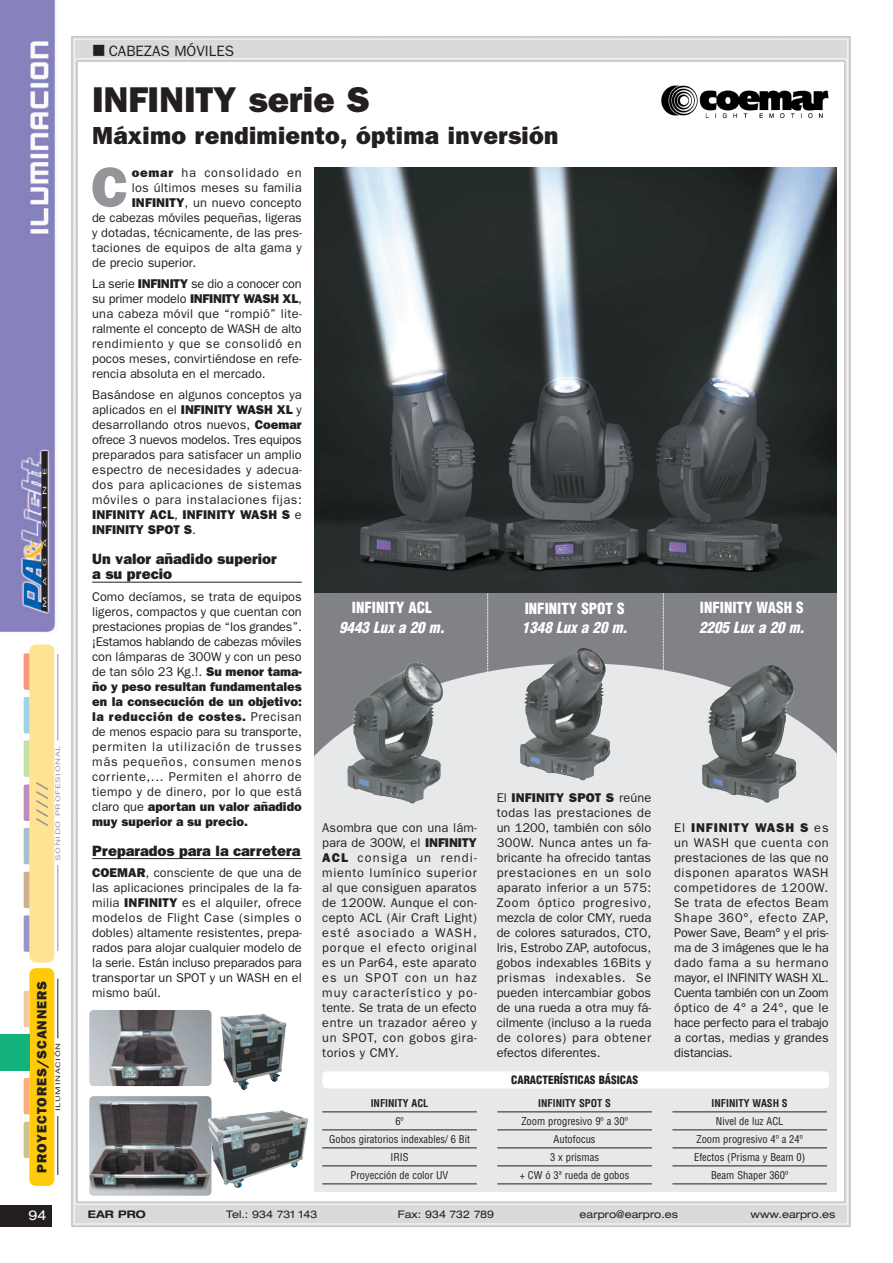
<style>
.page{position:relative;width:893px;height:1263px;background:#fff}
.page>*{position:absolute;margin:0;border:0;box-sizing:border-box;transform-origin:0 0}
.t1{font:800 56.55px "Franklin Gothic";color:#939598}
.t2{font:800 36px "Franklin Gothic";color:#231f20}
.t3{font:800 24.75px "Franklin Gothic";letter-spacing:.01em;color:#231f20}
.t4{font:800 15px/15px "Franklin Gothic";color:#231f20}
.t5{font:900 condensed 15px "Helvetica";color:#fff}
.t6{font:italic 900 condensed 15px "Helvetica";color:#fff}
.t7{font:15px "Franklin Gothic";color:#231f20}
.t8{font:800 13.5px "Franklin Gothic";letter-spacing:.06em;color:#231f20}
.t9{font:800 13.5px "Franklin Gothic";color:#939598}
.t10{font:expanded 13.5px "Helvetica Neue";color:#fff}
.t11{font:12.75px/15px "Franklin Gothic";letter-spacing:.01em;color:#231f20;text-align:justify}
.t12{font:12.75px "Franklin Gothic";letter-spacing:.06em;color:#231f20}
.t13{font:900 condensed 11.25px "Helvetica";color:#231f20}
.t14{font:condensed 10.5px/18px "Helvetica";color:#231f20;text-align:center}
.t15{font:expanded 10.5px "Helvetica Neue";color:#231f20}
.t16{font:700 condensed 10.5px "Helvetica";color:#231f20}
.t17{font:700 expanded 10.5px "Helvetica Neue";color:#231f20}
.t18{font:6.6px "Franklin Gothic";letter-spacing:.06em;color:#939598;scale:1.58 1}
.t19{font:6.6px "Franklin Gothic";letter-spacing:.06em;color:#231f20;scale:1.58 1}
.s1{font-weight:800}
</style>
<div class="page">
<img style="left:0;top:36px;width:851px;height:1191px">
<div style="left:0;top:1205px;width:52px;height:21px;background:#231f20"></div>
<div style="left:29px;top:644px;width:25px;height:318px;background:#ffe292;border-radius:6px"></div>
<div style="left:29px;top:968px;width:25px;height:218px;background:#feca0a;border-radius:6px"></div>
<hr style="left:57px;top:654px;width:1px;height:86px;background:#939598">
<hr style="left:57px;top:865px;width:1px;height:86px;background:#939598">
<hr style="left:57px;top:979px;width:1px;height:59px;background:#231f20">
<hr style="left:57px;top:1116px;width:1px;height:59px;background:#231f20">
<img style="left:0;top:0;width:57px;height:633px">
<svg style="left:24px;top:697px;width:5px;height:36px"></svg>
<svg style="left:24px;top:653px;width:5px;height:37px"></svg>
<svg style="left:24px;top:740px;width:5px;height:37px"></svg>
<svg style="left:24px;top:784px;width:5px;height:37px"></svg>
<svg style="left:24px;top:828px;width:5px;height:36px"></svg>
<svg style="left:24px;top:872px;width:5px;height:36px"></svg>
<svg style="left:24px;top:915px;width:5px;height:37px"></svg>
<div style="left:0;top:1034px;width:29px;height:36px;background:#13b27b"></div>
<svg style="left:24px;top:991px;width:5px;height:36px"></svg>
<svg style="left:24px;top:1078px;width:5px;height:36px"></svg>
<svg style="left:24px;top:1122px;width:5px;height:36px"></svg>
<hr style="left:92px;top:582px;width:210px;height:1px;background:#231f20">
<hr style="left:92px;top:858px;width:210px;height:1px;background:#231f20">
<div style="left:658px;top:80px;width:172px;height:44px;background:#fff"></div>
<img style="left:661px;top:83px;width:170px;height:38px">
<div style="left:315px;top:583px;width:522px;height:179px;background:#808285"></div>
<div style="left:314px;top:663px;width:523px;height:529px;background:#e7e8e9"></div>
<img style="left:347px;top:662px;width:96px;height:142px">
<img style="left:520px;top:648px;width:90px;height:133px">
<img style="left:702px;top:665px;width:95px;height:138px">
<hr style="left:322px;top:1111px;width:155px;height:1px;background:#231f20">
<hr style="left:322px;top:1129px;width:155px;height:1px;background:#231f20">
<hr style="left:322px;top:1147px;width:155px;height:1px;background:#231f20">
<hr style="left:322px;top:1165px;width:155px;height:1px;background:#231f20">
<hr style="left:322px;top:1183px;width:155px;height:1px;background:#231f20">
<div style="left:322px;top:1071px;width:507px;height:17px;background:#fff;border-radius:4px"></div>
<hr style="left:497px;top:1111px;width:155px;height:1px;background:#231f20">
<hr style="left:497px;top:1129px;width:155px;height:1px;background:#231f20">
<hr style="left:497px;top:1147px;width:155px;height:1px;background:#231f20">
<hr style="left:497px;top:1165px;width:155px;height:1px;background:#231f20">
<hr style="left:497px;top:1183px;width:155px;height:1px;background:#231f20">
<hr style="left:672px;top:1111px;width:155px;height:1px;background:#231f20">
<hr style="left:672px;top:1129px;width:155px;height:1px;background:#231f20">
<hr style="left:672px;top:1147px;width:155px;height:1px;background:#231f20">
<hr style="left:672px;top:1165px;width:155px;height:1px;background:#231f20">
<hr style="left:672px;top:1183px;width:155px;height:1px;background:#231f20">
<img style="left:315px;top:167px;width:522px;height:426px">
<svg style="left:487px;top:593px;width:1px;height:80px"></svg>
<svg style="left:663px;top:593px;width:1px;height:77px"></svg>
<img style="left:89px;top:1096px;width:122px;height:100px;border-radius:4px">
<img style="left:89px;top:1010px;width:122px;height:76px;border-radius:4px">
<img style="left:208px;top:1110px;width:100px;height:78px">
<img style="left:220px;top:1013px;width:67px;height:77px">
<p class="t18" style="left:54px;top:861px;width:75px;rotate:-90deg">SONIDO PROFESIONAL</p>
<p class="t9" style="left:33px;top:826px;width:45px;rotate:-90deg">/////</p>
<p class="t8" style="left:34px;top:1172px;width:193px;rotate:-90deg">PROYECTORES/SCANNERS</p>
<p class="t19" style="left:54px;top:1111px;width:45px;rotate:-90deg">ILUMINACIÓN</p>
<p class="t10" style="left:28px;top:1211px;width:20px">94</p>
<p class="t7" style="left:93px;top:42px;width:142px">■ CABEZAS MÓVILES</p>
<h2 class="t2" style="left:92px;top:79px;width:279px">INFINITY serie S</h2>
<h3 class="t3" style="left:92px;top:121px;width:468px">Máximo rendimiento, óptima inversión</h3>
<h1 class="t1" style="left:91px;top:154px;width:39px">C</h1>
<p class="t12" style="left:132px;top:165px;width:172px"><span class="s1">oemar</span> ha consolidado en</p>
<p class="t11" style="left:132px;top:180px;width:172px">los últimos meses su familia</p>
<p class="t11" style="left:132px;top:195px;width:172px"><span class="s1">INFINITY</span>, un nuevo concepto</p>
<p class="t11" style="left:92px;top:210px;width:211px">de cabezas móviles pequeñas, ligeras</p>
<p class="t11" style="left:92px;top:225px;width:211px">y dotadas, técnicamente, de las pres-</p>
<p class="t11" style="left:92px;top:240px;width:211px">taciones de equipos de alta gama y</p>
<p class="t11" style="left:92px;top:255px;width:106px">de precio superior.</p>
<p class="t11" style="left:92px;top:276px;width:211px">La serie <span class="s1">INFINITY</span> se dio a conocer con su primer modelo <span class="s1">INFINITY WASH XL</span>, una cabeza móvil que “rompió” lite&shy;ralmente el concepto de WASH de alto rendimiento y que se consolidó en pocos meses, convirtiéndose en refe&shy;rencia absoluta en el mercado.</p>
<p class="t11" style="left:92px;top:387px;width:211px">Basándose en algunos conceptos ya aplicados en el <span class="s1">INFINITY WASH XL</span> y desarrollando otros nuevos, <span class="s1">Coemar </span>ofrece 3 nuevos modelos. Tres equipos preparados para satisfacer un amplio espectro de necesidades y adecua&shy;dos para aplicaciones de sistemas móviles o para instalaciones fijas:<br><span class="s1">INFINITY ACL</span>, <span class="s1">INFINITY WASH S</span> e <span class="s1">INFINITY SPOT S</span>.</p>
<p class="t4" style="left:92px;top:552px;width:186px">Un valor añadido superior a su precio</p>
<p class="t11" style="left:92px;top:589px;width:211px">Como decíamos, se trata de equipos ligeros, compactos y que cuentan con prestaciones propias de “los grandes”. ¡Estamos hablando de cabezas móviles con lámparas de 300W y con un peso de tan sólo 23 Kg.!. <span class="s1">Su menor tama&shy;ño y peso resultan fundamentales en la consecución de un objetivo: la reducción de costes.</span> Precisan de menos espacio para su transporte, permiten la utilización de trusses más pequeños, consumen menos corriente,... Permiten el ahorro de tiempo y de dinero, por lo que está claro que <span class="s1">aportan un valor añadido muy superior a su precio.</span></p>
<p class="t4" style="left:92px;top:843px;width:210px">Preparados para la carretera</p>
<p class="t11" style="left:92px;top:865px;width:211px"><span class="s1">COEMAR</span>, consciente de que una de las aplicaciones principales de la fa&shy;milia <span class="s1">INFINITY</span> es el alquiler, ofrece modelos de Flight Case (simples o dobles) altamente resistentes, prepa&shy;rados para alojar cualquier modelo de la serie. Están incluso preparados para transportar un SPOT y un WASH en el mismo baúl.</p>
<p class="t5" style="left:352px;top:599px;width:81px">INFINITY ACL</p>
<p class="t6" style="left:339px;top:619px;width:107px">9443 Lux a 20 m.</p>
<p class="t5" style="left:700px;top:599px;width:105px">INFINITY WASH S</p>
<p class="t6" style="left:699px;top:619px;width:107px">2205 Lux a 20 m.</p>
<p class="t5" style="left:525px;top:599px;width:101px">INFINITY SPOT S</p>
<p class="t6" style="left:522px;top:619px;width:107px">1348 Lux a 20 m.</p>
<p class="t11" style="left:497px;top:790px;width:156px">El <span class="s1">INFINITY SPOT S</span> reúne todas las prestaciones de un 1200, también con sólo 300W. Nunca antes un fa&shy;bricante ha ofrecido tantas prestaciones en un solo aparato inferior a un 575:<br>Zoom óptico progresivo, mezcla de color CMY, rueda de colores saturados, CTO, Iris, Estrobo ZAP, autofocus, gobos indexables 16Bits y prismas indexables. Se pueden intercambiar gobos de una rueda a otra muy fá&shy;cilmente (incluso a la rueda de colores) para obtener efectos diferentes.</p>
<p class="t11" style="left:322px;top:820px;width:156px">Asombra que con una lám&shy;para de 300W, el <span class="s1">INFINITY ACL</span> consiga un rendi&shy;miento lumínico superior al que consiguen aparatos de 1200W. Aunque el con&shy;cepto ACL (Air Craft Light) esté asociado a WASH, porque el efecto original es un Par64, este aparato es un SPOT con un haz muy característico y po&shy;tente. Se trata de un efecto entre un trazador aéreo y un SPOT, con gobos gira&shy;torios y CMY.</p>
<p class="t11" style="left:674px;top:820px;width:156px">El <span class="s1">INFINITY WASH S</span> es un WASH que cuenta con prestaciones de las que no disponen aparatos WASH competidores de 1200W.<br>Se trata de efectos Beam Shape 360°, efecto ZAP, Power Save, Beam° y el pris&shy;ma de 3 imágenes que le ha dado fama a su hermano mayor, el INFINITY WASH XL.<br>Cuenta también con un Zoom óptico de 4° a 24°, que le hace perfecto para el trabajo a cortas, medias y grandes distancias.</p>
<p class="t16" style="left:371px;top:1098px;width:59px">INFINITY ACL</p>
<p class="t14" style="left:329px;top:1113px;width:142px">6º<br>Gobos giratorios indexables/ 6 Bit<br>IRIS<br>Proyección de color UV</p>
<p class="t13" style="left:511px;top:1073px;width:128px">CARACTERÍSTICAS BÁSICAS</p>
<p class="t16" style="left:538px;top:1098px;width:74px">INFINITY SPOT S</p>
<p class="t14" style="left:520px;top:1113px;width:111px">Zoom progresivo 9º a 30º<br>Autofocus<br>3 x prismas<br>+ CW ó 3ª rueda de gobos</p>
<p class="t16" style="left:712px;top:1098px;width:78px">INFINITY WASH S</p>
<p class="t14" style="left:694px;top:1113px;width:113px">Nivel de luz ACL<br>Zoom progresivo 4º a 24º<br>Efectos (Prisma y Beam 0)<br>Beam Shaper 360º</p>
<p class="t17" style="left:88px;top:1210px;width:59px">EAR PRO</p>
<p class="t15" style="left:226px;top:1210px;width:93px">Tel.: 934 731 143</p>
<p class="t15" style="left:398px;top:1210px;width:98px">Fax: 934 732 789</p>
<p class="t15" style="left:580px;top:1210px;width:100px">earpro@earpro.es</p>
<p class="t15" style="left:750px;top:1210px;width:86px">www.earpro.es</p>
</div>
